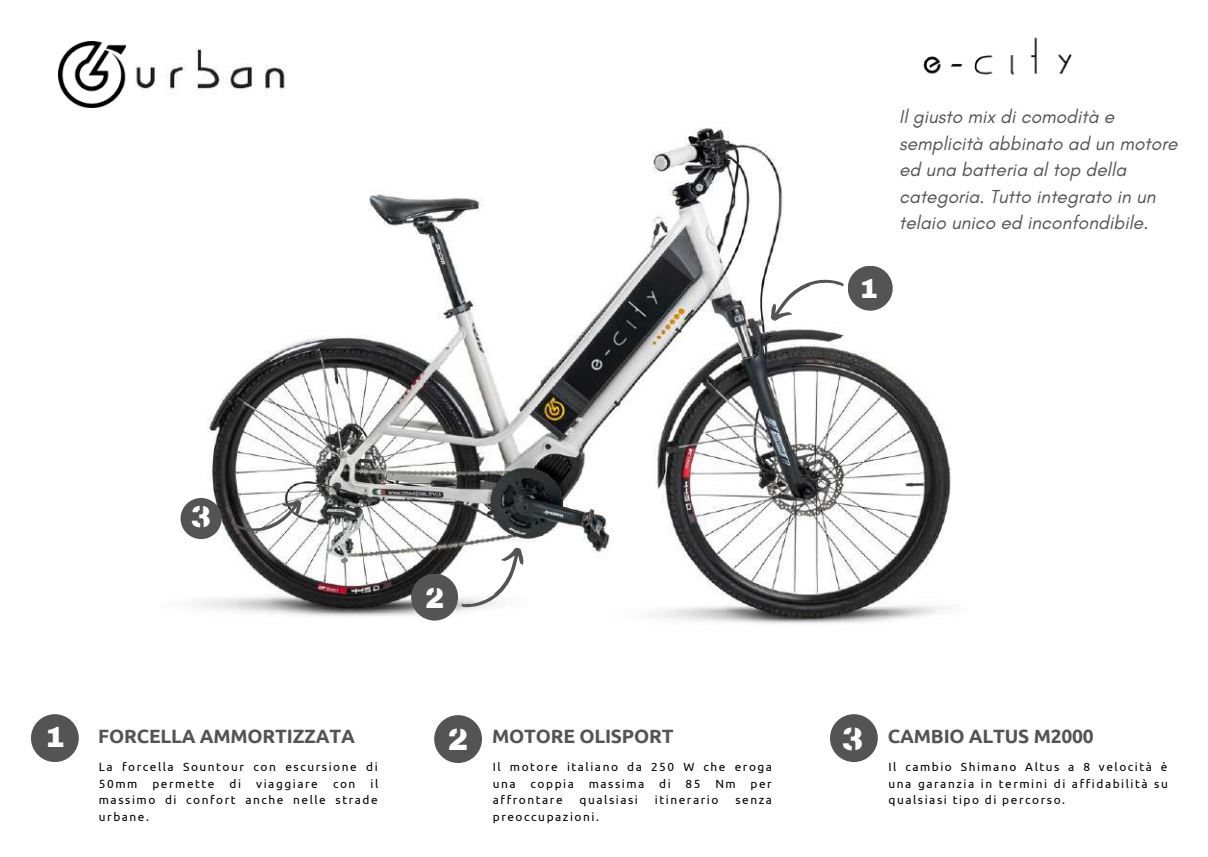
<style>
.page{position:relative;width:1208px;height:857px;background:#fff}
.page>*{position:absolute;margin:0;border:0;box-sizing:border-box;transform-origin:0 0}
.t1{font:32.4px "Archicoco";color:#fff}
.t2{font:30.8px "Archicoco";color:#fff}
.t3{font:30.4px "Archicoco";color:#fff}
.t4{font:28.8px "Archicoco";color:#fff}
.t5{font:27.4px "Archicoco";color:#fff}
.t6{font:italic 19.2px/26.6px "Glacial Indifference";color:#545454}
.t7{font:700 19.2px "Ubuntu";letter-spacing:-.01em;color:#545454}
.t8{font:11.8px/16.4px "Ubuntu";letter-spacing:.13em;color:#000;text-align:justify}
.s1{font-family:"Archicoco";font-weight:400;font-size:29.2px;color:#fff}
</style>
<div class="page">
<img style="left:185px;top:128px;width:766px;height:496px">
<img style="left:59px;top:41px;width:67px;height:66px">
<svg style="left:763px;top:266px;width:81px;height:60px"></svg>
<svg style="left:231px;top:495px;width:76px;height:47px"></svg>
<svg style="left:460px;top:542px;width:72px;height:78px"></svg>
<div style="left:180px;top:498px;width:42px;height:41px;background:#545454;border-radius:50%"></div>
<div style="left:411px;top:573px;width:47px;height:47px;background:#545454;border-radius:50%"></div>
<div style="left:847px;top:266px;width:45px;height:45px;background:#545454;border-radius:50%"></div>
<div style="left:31px;top:714px;width:48px;height:48px;background:#545454;border-radius:50%"></div>
<div style="left:434px;top:715px;width:48px;height:48px;background:#545454;border-radius:50%"></div>
<div style="left:830px;top:714px;width:47px;height:48px;background:#545454;border-radius:50%"></div>
<img style="left:136px;top:48px;width:149px;height:46px">
<img style="left:923px;top:37px;width:149px;height:38px">
<img style="left:554px;top:252px;width:142px;height:154px">
<h3 class="t5" style="left:859px;top:268px;width:20px">1</h3>
<h3 class="t6" style="left:899px;top:103px;width:280px">Il giusto mix di comodità e semplicità abbinato ad un motore ed una batteria al top della categoria. Tutto integrato in un telaio unico ed inconfondibile.</h3>
<h3 class="t3" style="left:191px;top:493px;width:22px">3</h3>
<h3 class="t4" style="left:425px;top:576px;width:21px">2</h3>
<h3 class="t7" style="left:45px;top:724px;width:311px"><span class="s1">1</span> FORCELLA AMMORTIZZATA</h3>
<h2 class="t2" style="left:448px;top:716px;width:22px">2</h2>
<h1 class="t1" style="left:842px;top:714px;width:23px">3</h1>
<p class="t8" style="left:99px;top:758px;width:280px">La forcella Sountour con escursione di<br>50mm</p>
<h3 class="t7" style="left:492px;top:724px;width:183px">MOTORE OLISPORT</h3>
<p class="t8" style="left:493px;top:758px;width:281px">Il motore italiano da 250 W che eroga una coppia massima di 85 Nm per affrontare</p>
<p class="t8" style="left:99px;top:775px;width:281px;text-indent:272px">il massimo di confort anche nelle strade urbane.</p>
<p class="t8" style="left:152px;top:775px;width:64px">permette</p>
<p class="t8" style="left:229px;top:775px;width:13px">di</p>
<p class="t8" style="left:256px;top:775px;width:63px">viaggiare</p>
<p class="t8" style="left:333px;top:775px;width:24px">con</p>
<p class="t8" style="left:579px;top:791px;width:60px">qualsiasi</p>
<p class="t8" style="left:655px;top:791px;width:65px">itinerario</p>
<p class="t8" style="left:735px;top:791px;width:38px">senza</p>
<p class="t8" style="left:493px;top:808px;width:108px">preoccupazioni.</p>
<h3 class="t7" style="left:888px;top:724px;width:207px">CAMBIO ALTUS M2000</h3>
<p class="t8" style="left:888px;top:758px;width:281px">Il cambio Shimano Altus a 8 velocità è una garanzia in termini di affidabilità su qualsiasi tipo di percorso.</p>
</div>
